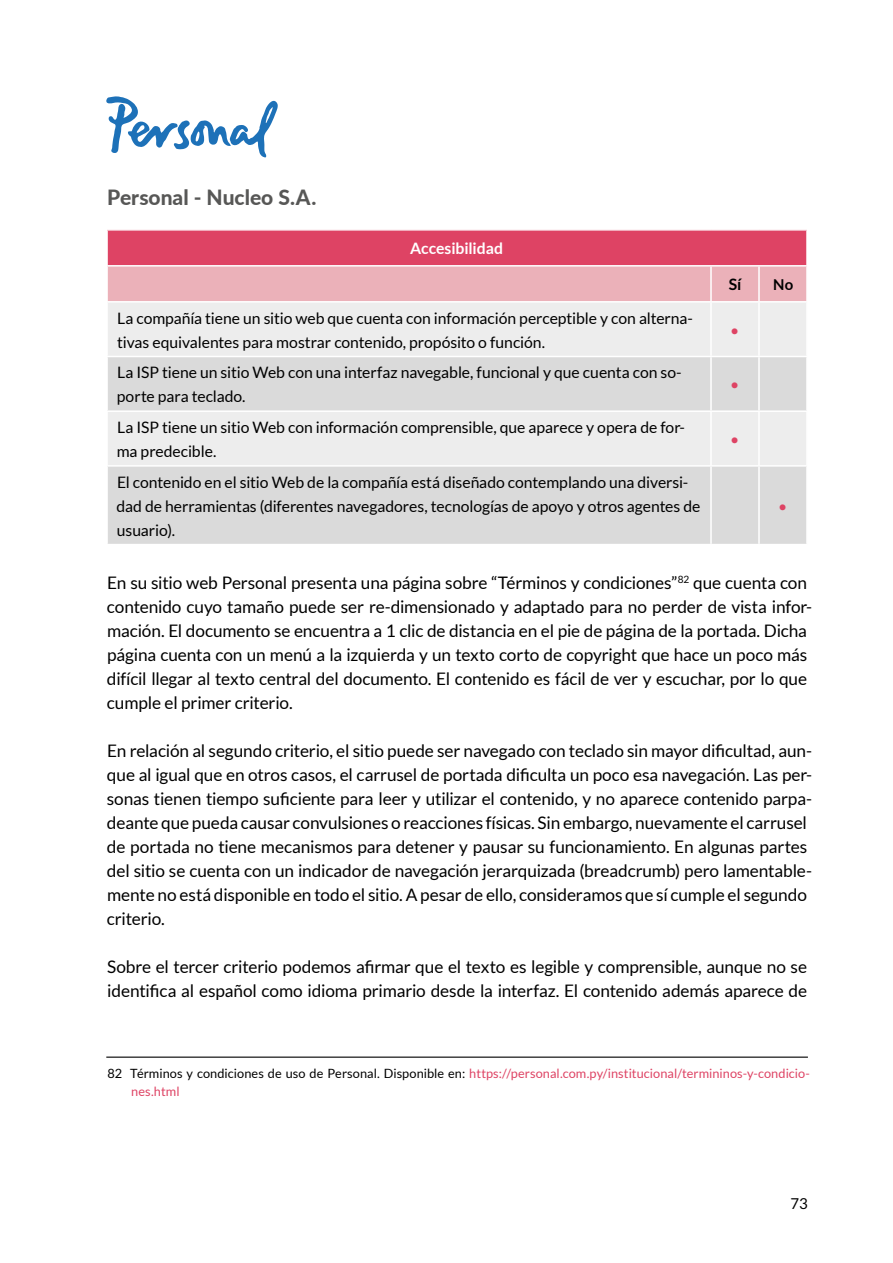
<style>
.page{position:relative;width:893px;height:1263px;background:#fff}
.page>*{position:absolute;margin:0;border:0;box-sizing:border-box;transform-origin:0 0}
.t1{font:800 21px "Lato";color:#575756}
.t2{font:17.25px/24px "Lato";letter-spacing:-.005em;color:#000}
.t3{font:15.75px/24px "Lato";letter-spacing:-.005em;color:#000}
.t4{font:700 15.75px "Lato";letter-spacing:-.005em;color:#fff}
.t5{font:15.75px "Lato";color:#de4364}
.t6{font:700 15.75px "Lato";color:#000}
.t7{font:15px "Lato";color:#000}
.t8{font:700 15px "Lato";color:#000}
.t9{font:12.75px/18px "Lato";letter-spacing:.005em;color:#de4364}
.s1{color:#000}
</style>
<div class="page">
<svg style="left:106px;top:96px;width:172px;height:61px"></svg>
<div style="left:107px;top:230px;width:700px;height:36px;background:#de4364"></div>
<div style="left:108px;top:267px;width:698px;height:34px;background:#ebb1b9"></div>
<div style="left:108px;top:303px;width:698px;height:53px;background:#ededed"></div>
<svg style="left:108px;top:357px;width:698px;height:187px;background:#dfdfdf"></svg>
<hr style="left:106px;top:229px;width:605px;height:2px;background:#fff">
<hr style="left:106px;top:231px;width:2px;height:34px;background:#fff">
<hr style="left:711px;top:229px;width:48px;height:2px;background:#fff">
<hr style="left:759px;top:229px;width:49px;height:2px;background:#fff">
<hr style="left:106px;top:265px;width:605px;height:2px;background:#fff">
<hr style="left:711px;top:265px;width:48px;height:2px;background:#fff">
<hr style="left:710px;top:267px;width:2px;height:34px;background:#fff">
<hr style="left:759px;top:265px;width:49px;height:2px;background:#fff">
<hr style="left:758px;top:267px;width:2px;height:34px;background:#fff">
<hr style="left:710px;top:303px;width:2px;height:53px;background:#fff">
<hr style="left:758px;top:303px;width:2px;height:53px;background:#fff">
<hr style="left:710px;top:357px;width:2px;height:53px;background:#fff">
<hr style="left:758px;top:357px;width:2px;height:53px;background:#fff">
<hr style="left:106px;top:410px;width:605px;height:2px;background:#fff">
<hr style="left:711px;top:410px;width:48px;height:2px;background:#fff">
<hr style="left:710px;top:412px;width:2px;height:53px;background:#fff">
<hr style="left:759px;top:410px;width:49px;height:2px;background:#fff">
<hr style="left:758px;top:412px;width:2px;height:53px;background:#fff">
<hr style="left:106px;top:465px;width:605px;height:2px;background:#fff">
<hr style="left:711px;top:465px;width:48px;height:2px;background:#fff">
<hr style="left:710px;top:467px;width:2px;height:77px;background:#fff">
<hr style="left:759px;top:465px;width:49px;height:2px;background:#fff">
<hr style="left:758px;top:467px;width:2px;height:77px;background:#fff">
<hr style="left:806px;top:231px;width:2px;height:34px;background:#fff">
<hr style="left:106px;top:1056px;width:702px;height:2px;background:#000">
<p class="t1" style="left:107px;top:182px;width:211px">Personal - Nucleo S.A.</p>
<p class="t4" style="left:410px;top:239px;width:94px">Accesibilidad</p>
<p class="t3" style="left:117px;top:306px;width:577px">La compañía tiene un sitio web que cuenta con información perceptible y con alterna&shy;tivas equivalentes para mostrar contenido, propósito o función.</p>
<p class="t3" style="left:117px;top:360px;width:566px">La ISP tiene un sitio Web con una interfaz navegable, funcional y que cuenta con so&shy;porte para teclado.</p>
<p class="t3" style="left:117px;top:415px;width:570px">La ISP tiene un sitio Web con información comprensible, que aparece y opera de for&shy;ma predecible.</p>
<p class="t3" style="left:116px;top:470px;width:585px">El contenido en el sitio Web de la compañía está diseñado contemplando una diversi&shy;dad de herramientas (diferentes navegadores, tecnologías de apoyo y otros agentes de usuario).</p>
<p class="t6" style="left:729px;top:275px;width:14px">Sí</p>
<p class="t8" style="left:773px;top:276px;width:21px">No</p>
<p class="t5" style="left:730px;top:321px;width:11px">•</p>
<p class="t5" style="left:730px;top:376px;width:11px">•</p>
<p class="t5" style="left:730px;top:430px;width:11px">•</p>
<p class="t5" style="left:778px;top:497px;width:11px">•</p>
<p class="t2" style="left:107px;top:571px;width:706px">En su sitio web Personal presenta una página sobre “Términos y condiciones”<sup>82</sup> que cuenta con contenido cuyo tamaño puede ser re-dimensionado y adaptado para no perder de vista infor&shy;mación. El documento se encuentra a 1 clic de distancia en el pie de página de la portada. Dicha página cuenta con un menú a la izquierda y un texto corto de copyright que hace un poco más difícil llegar al texto central del documento. El contenido es fácil de ver y escuchar, por lo que cumple el primer criterio.</p>
<p class="t2" style="left:107px;top:739px;width:707px">En relación al segundo criterio, el sitio puede ser navegado con teclado sin mayor dificultad, aun&shy;que al igual que en otros casos, el carrusel de portada dificulta un poco esa navegación. Las per&shy;sonas tienen tiempo suficiente para leer y utilizar el contenido, y no aparece contenido parpa&shy;deante que pueda causar convulsiones o reacciones físicas. Sin embargo, nuevamente el carrusel de portada no tiene mecanismos para detener y pausar su funcionamiento. En algunas partes del sitio se cuenta con un indicador de navegación jerarquizada (breadcrumb) pero lamentable&shy;mente no está disponible en todo el sitio. A pesar de ello, consideramos que sí cumple el segundo criterio.</p>
<p class="t2" style="left:107px;top:955px;width:701px">Sobre el tercer criterio podemos afirmar que el texto es legible y comprensible, aunque no se identifica al español como idioma primario desde la interfaz. El contenido además aparece de</p>
<p class="t9" style="left:131px;top:1064px;width:680px;text-indent:-24px"><span class="s1">82 Términos y condiciones de uso de Personal. Disponible en:</span> https://personal.com.py/institucional/termininos-y-condicio&shy;nes.html</p>
<p class="t7" style="left:791px;top:1195px;width:19px">73</p>
</div>
